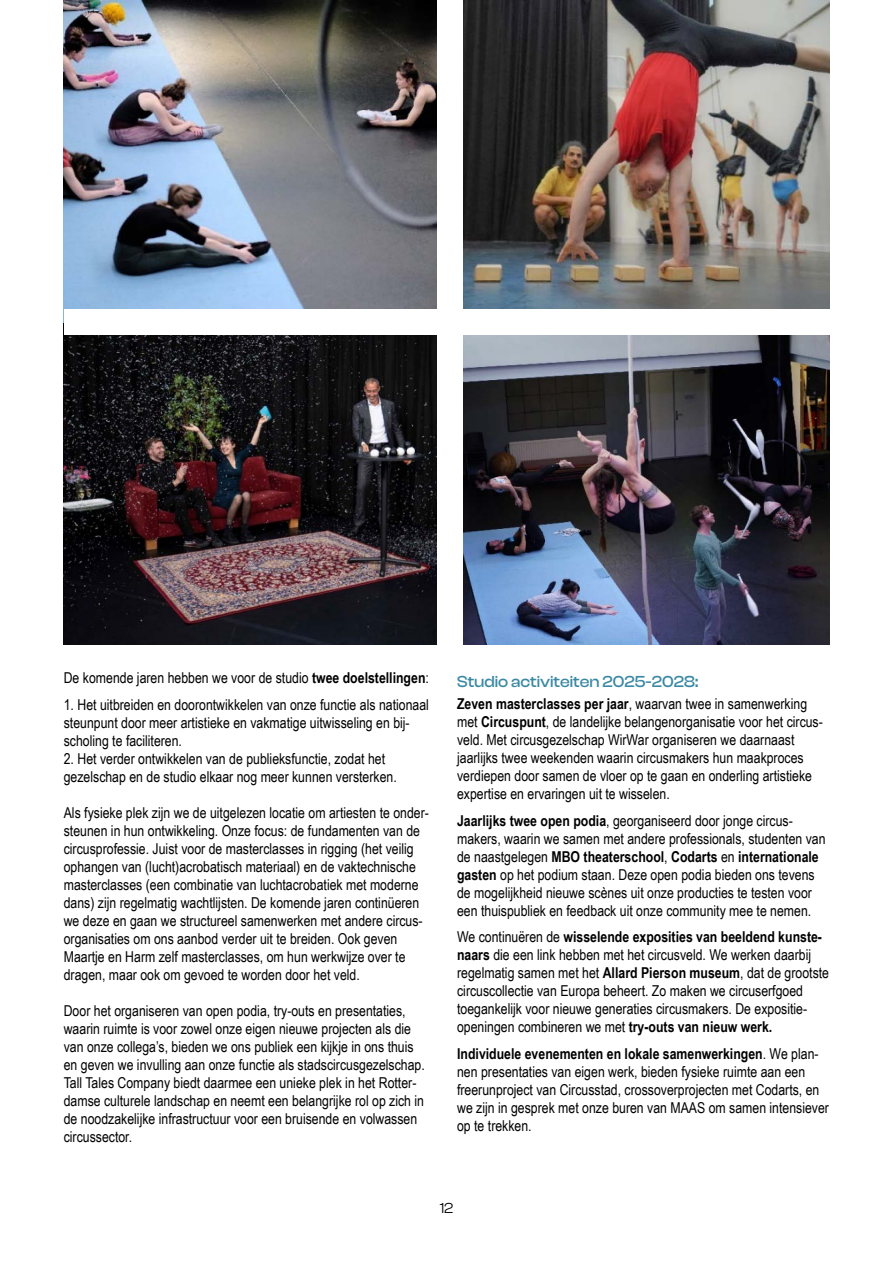
<style>
.page{position:relative;width:893px;height:1263px;background:#fff}
.page>*{position:absolute;margin:0;border:0;box-sizing:border-box;transform-origin:0 0}
.t1{font:700 16.5px "Clash Display Variable";color:#3a88a3}
.t2{font:15px/18px "Arial Narrow";color:#000}
.t3{font:700 15px "Clash Display Variable";color:#000}
.s1{font-weight:700}
</style>
<div class="page">
<hr style="left:892px;top:702px;width:1px;height:182px;background:#9cc4d1">
<img style="left:64px;top:0;width:765px;height:644px">
<div style="left:437px;top:0;width:26px;height:644px;background:#fff"></div>
<div style="left:64px;top:309px;width:772px;height:26px;background:#fff"></div>
<p class="t2" style="left:64px;top:670px;width:367px">De komende jaren hebben we voor de studio <span class="s1">twee doelstellingen</span>:</p>
<p class="t2" style="left:64px;top:695px;width:367px">1. Het uitbreiden en doorontwikkelen van onze functie als nationaal steunpunt door meer artistieke en vakmatige uitwisseling en bij&shy;scholing te faciliteren.</p>
<p class="t2" style="left:64px;top:749px;width:334px">2. Het verder ontwikkelen van de publieksfunctie, zodat het gezelschap en de studio elkaar nog meer kunnen versterken.</p>
<p class="t2" style="left:64px;top:803px;width:367px">Als fysieke plek zijn we de uitgelezen locatie om artiesten te onder&shy;steunen in hun ontwikkeling. Onze focus: de fundamenten van de circusprofessie. Juist voor de masterclasses in rigging (het veilig ophangen van (lucht)acrobatisch materiaal) en de vaktechnische masterclasses (een combinatie van luchtacrobatiek met moderne dans) zijn regelmatig wachtlijsten. De komende jaren continüeren we deze en gaan we structureel samenwerken met andere circus&shy;organisaties om ons aanbod verder uit te breiden. Ook geven Maartje en Harm zelf masterclasses, om hun werkwijze over te dragen, maar ook om gevoed te worden door het veld.</p>
<p class="t2" style="left:64px;top:1001px;width:363px">Door het organiseren van open podia, try-outs en presentaties, waarin ruimte is voor zowel onze eigen nieuwe projecten als die van onze collega’s, bieden we ons publiek een kijkje in ons thuis en geven we invulling aan onze functie als stadscircusgezelschap.<br>Tall Tales Company biedt daarmee een unieke plek in het Rotter&shy;damse culturele landschap en neemt een belangrijke rol op zich in de noodzakelijke infrastructuur voor een bruisende en volwassen circussector.</p>
<p class="t1" style="left:457px;top:675px;width:243px">Studio activiteiten 2025-2028:</p>
<p class="t2" style="left:457px;top:694px;width:367px"><span class="s1">Zeven masterclasses per jaar</span>, waarvan twee in samenwerking met <span class="s1">Circuspunt</span>, de landelijke belangenorganisatie voor het circus&shy;veld. Met circusgezelschap WirWar organiseren we daarnaast jaarlijks twee weekenden waarin circusmakers hun maakproces verdiepen door samen de vloer op te gaan en onderling artistieke expertise en ervaringen uit te wisselen.</p>
<p class="t2" style="left:457px;top:811px;width:370px"><span class="s1">Jaarlijks twee open podia</span>, georganiseerd door jonge circus&shy;makers, waarin we samen met andere professionals, studenten van de naastgelegen <span class="s1">MBO theaterschool</span>, <span class="s1">Codarts</span> en <span class="s1">internationale gasten</span> op het podium staan. Deze open podia bieden ons tevens de mogelijkheid nieuwe scènes uit onze producties te testen voor een thuispubliek en feedback uit onze community mee te nemen.</p>
<p class="t2" style="left:457px;top:927px;width:373px">We continuëren de <span class="s1">wisselende exposities van beeldend kunste&shy;naars</span> die een link hebben met het circusveld. We werken daarbij regelmatig samen met het <span class="s1">Allard Pierson museum</span>, dat de grootste circuscollectie van Europa beheert. Zo maken we circuserfgoed toegankelijk voor nieuwe generaties circusmakers. De expositie&shy;openingen combineren we met <span class="s1">try-outs van nieuw werk.</span></p>
<p class="t2" style="left:457px;top:1044px;width:373px"><span class="s1">Individuele evenementen en lokale samenwerkingen</span>. We plan&shy;nen presentaties van eigen werk, bieden fysieke ruimte aan een freerunproject van Circusstad, crossoverprojecten met Codarts, en we zijn in gesprek met onze buren van MAAS om samen intensiever op te trekken.</p>
<p class="t3" style="left:440px;top:1201px;width:15px">12</p>
</div>
